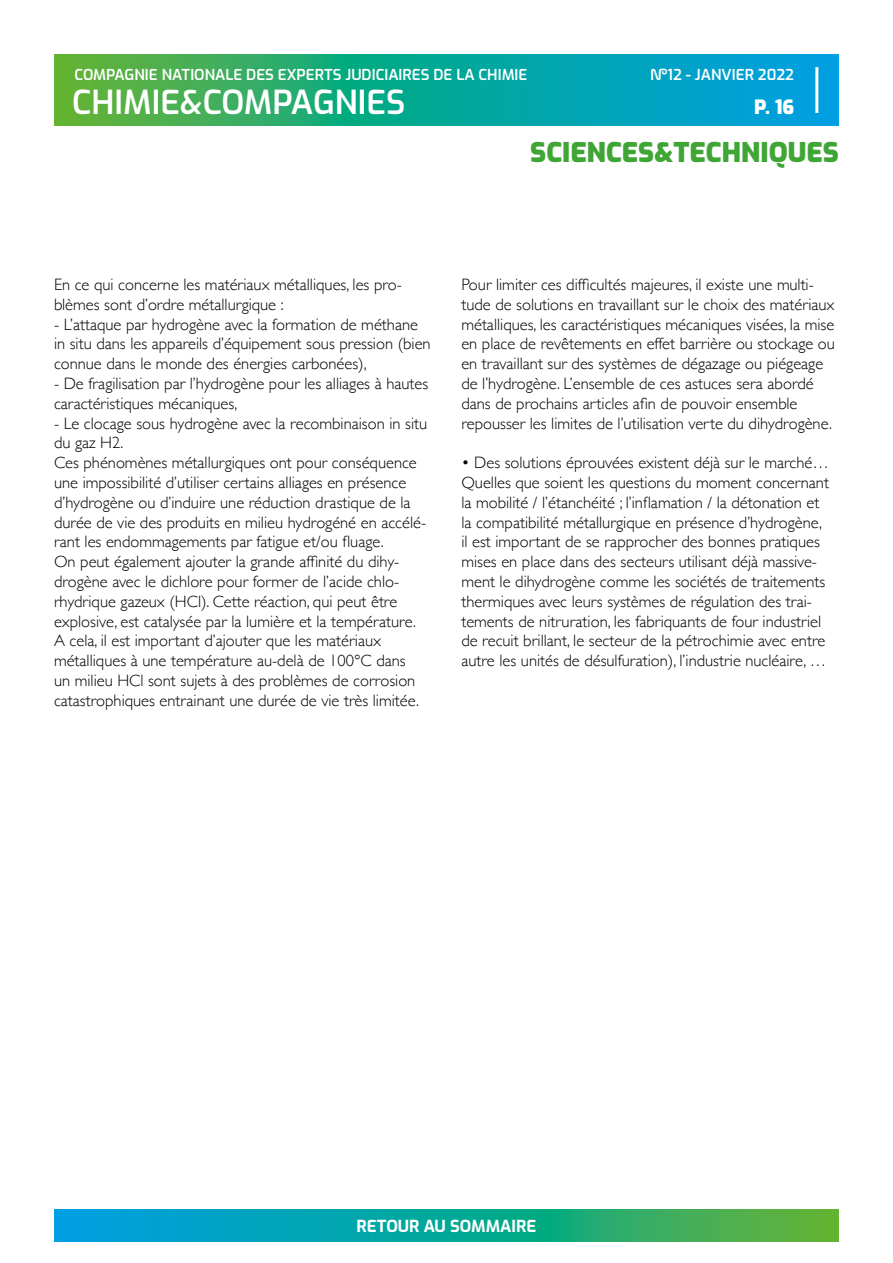
<style>
.page{position:relative;width:893px;height:1263px;background:#fff}
.page>*{position:absolute;margin:0;border:0;box-sizing:border-box;transform-origin:0 0}
.t1{font:600 33px "Exo";color:#fff}
.t2{font:900 27px "Exo";color:#3fa535}
.t3{font:900 19.5px "Exo";color:#fff}
.t4{font:300 16.5px/19.8px "Gill Sans";color:#000}
.t5{font:700 16.5px "Exo";color:#fff}
.t6{font:600 15px "Exo";color:#fff}
</style>
<div class="page">
<svg style="left:54px;top:54px;width:785px;height:71px;background:#18a891"></svg>
<hr style="left:815px;top:67px;width:3px;height:46px;background:#fff">
<svg style="left:54px;top:1209px;width:785px;height:32px;background:#17a892"></svg>
<p class="t6" style="left:74px;top:63px;width:455px">COMPAGNIE NATIONALE DES EXPERTS JUDICIAIRES DE LA CHIMIE</p>
<p class="t6" style="left:650px;top:63px;width:145px">№12 - JANVIER 2022</p>
<h1 class="t1" style="left:72px;top:77px;width:335px">CHIMIE&amp;COMPAGNIES</h1>
<p class="t3" style="left:754px;top:92px;width:41px">P. 16</p>
<h2 class="t2" style="left:530px;top:132px;width:310px">SCIENCES&amp;TECHNIQUES</h2>
<p class="t4" style="left:54px;top:274px;width:350px">En ce qui concerne les matériaux métalliques, les pro&shy;blèmes sont d’ordre métallurgique :</p>
<p class="t4" style="left:54px;top:313px;width:378px">- L’attaque par hydrogène avec la formation de méthane in situ dans les appareils d’équipement sous pression (bien connue dans le monde des énergies carbonées),</p>
<p class="t4" style="left:54px;top:373px;width:376px">- De fragilisation par l’hydrogène pour les alliages à hautes caractéristiques mécaniques,</p>
<p class="t4" style="left:54px;top:412px;width:375px">- Le clocage sous hydrogène avec la recombinaison in situ du gaz H2.<br>Ces phénomènes métallurgiques ont pour conséquence une impossibilité d’utiliser certains alliages en présence d’hydrogène ou d’induire une réduction drastique de la durée de vie des produits en milieu hydrogéné en accélé&shy;rant les endommagements par fatigue et/ou fluage.<br>On peut également ajouter la grande affinité du dihy&shy;drogène avec le dichlore pour former de l’acide chlo&shy;rhydrique gazeux (HCl). Cette réaction, qui peut être explosive, est catalysée par la lumière et la température.<br>A cela, il est important d’ajouter que les matériaux métalliques à une température au-delà de 100°C dans<br>un milieu HCl sont sujets à des problèmes de corrosion catastrophiques entrainant une durée de vie très limitée.</p>
<p class="t4" style="left:461px;top:274px;width:375px">Pour limiter ces difficultés majeures, il existe une multi&shy;tude de solutions en travaillant sur le choix des matériaux métalliques, les caractéristiques mécaniques visées, la mise en place de revêtements en effet barrière ou stockage ou en travaillant sur des systèmes de dégazage ou piégeage de l’hydrogène. L’ensemble de ces astuces sera abordé dans de prochains articles afin de pouvoir ensemble repousser les limites de l’utilisation verte du dihydrogène.</p>
<p class="t4" style="left:461px;top:452px;width:369px">• Des solutions éprouvées existent déjà sur le marché… Quelles que soient les questions du moment concernant la mobilité / l’étanchéité ; l’inflamation / la détonation et la compatibilité métallurgique en présence d’hydrogène, il est important de se rapprocher des bonnes pratiques mises en place dans des secteurs utilisant déjà massive&shy;ment le dihydrogène comme les sociétés de traitements thermiques avec leurs systèmes de régulation des trai&shy;tements de nitruration, les fabriquants de four industriel de recuit brillant, le secteur de la pétrochimie avec entre autre les unités de désulfuration), l’industrie nucléaire, …</p>
<p class="t5" style="left:357px;top:1214px;width:181px">RETOUR AU SOMMAIRE</p>
</div>
